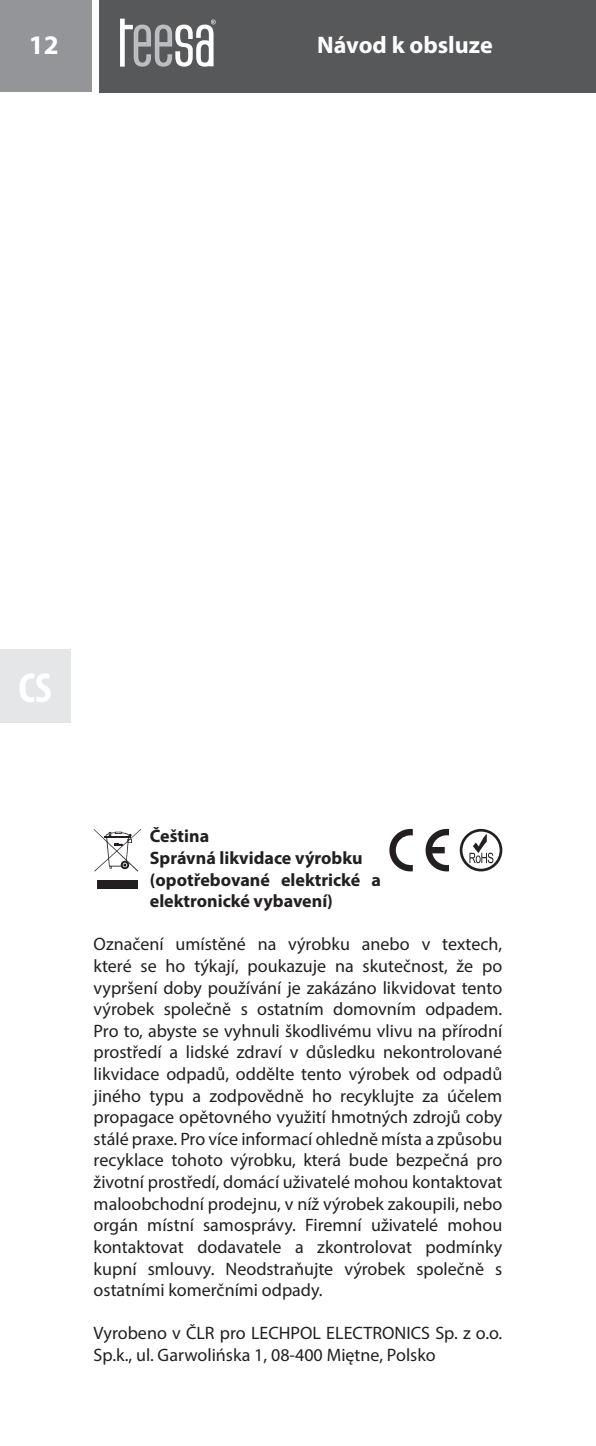
<style>
.page{position:relative;width:596px;height:1446px;background:#fff}
.page>*{position:absolute;margin:0;border:0;box-sizing:border-box;transform-origin:0 0}
.t1{font:700 condensed 42px "Myriad Pro";color:#fff}
.t2{font:700 27px "Myriad Pro";color:#fff}
.t3{font:700 24px "Myriad Pro";color:#fff}
.t4{font:18px/21.6px "Myriad Pro";color:#231f20;text-align:justify}
.t5{font:700 18px/21.6px "Myriad Pro";color:#231f20}
</style>
<div class="page">
<div style="left:0;top:649px;width:70px;height:74px;background:#e5e6e8"></div>
<div style="left:0;top:0;width:92px;height:92px;background:#939598"></div>
<div style="left:99px;top:0;width:496px;height:92px;background:#57585a"></div>
<svg style="left:120px;top:19px;width:95px;height:48px"></svg>
<svg style="left:459px;top:829px;width:43px;height:42px"></svg>
<svg style="left:389px;top:828px;width:59px;height:44px"></svg>
<div style="left:97px;top:880px;width:40px;height:8px;background:#231f20"></div>
<svg style="left:94px;top:829px;width:47px;height:42px"></svg>
<svg style="left:121px;top:861px;width:8px;height:8px"></svg>
<h2 class="t2" style="left:29px;top:30px;width:31px">12</h2>
<h3 class="t3" style="left:317px;top:31px;width:177px">Návod k obsluze</h3>
<h1 class="t1" style="left:18px;top:663px;width:35px">CS</h1>
<p class="t5" style="left:150px;top:825px;width:232px">Čeština<br>Správná likvidace výrobku (opotřebované elektrické a elektronické vybavení)</p>
<p class="t4" style="left:94px;top:934px;width:410px">Označení umístěné na výrobku anebo v textech, které se ho týkají, poukazuje na skutečnost, že po vypršení doby používání je zakázáno likvidovat tento výrobek společně s ostatním domovním odpadem.<br>Pro to, abyste se vyhnuli škodlivému vlivu na přírodní prostředí a lidské zdraví v důsledku nekontrolované likvidace odpadů, oddělte tento výrobek od odpadů jiného typu a zodpovědně ho recyklujte za účelem propagace opětovného využití hmotných zdrojů coby stálé praxe. Pro více informací ohledně místa a způsobu recyklace tohoto výrobku, která bude bezpečná pro životní prostředí, domácí uživatelé mohou kontaktovat maloobchodní prodejnu, v níž výrobek zakoupili, nebo orgán místní samosprávy. Firemní uživatelé mohou kontaktovat dodavatele a zkontrolovat podmínky kupní smlouvy. Neodstraňujte výrobek společně s ostatními komerčními odpady.</p>
<p class="t4" style="left:94px;top:1323px;width:410px">Vyrobeno v ČLR pro LECHPOL ELECTRONICS Sp. z o.o.<br>Sp.k., ul. Garwolińska 1, 08-400 Miętne, Polsko</p>
</div>
